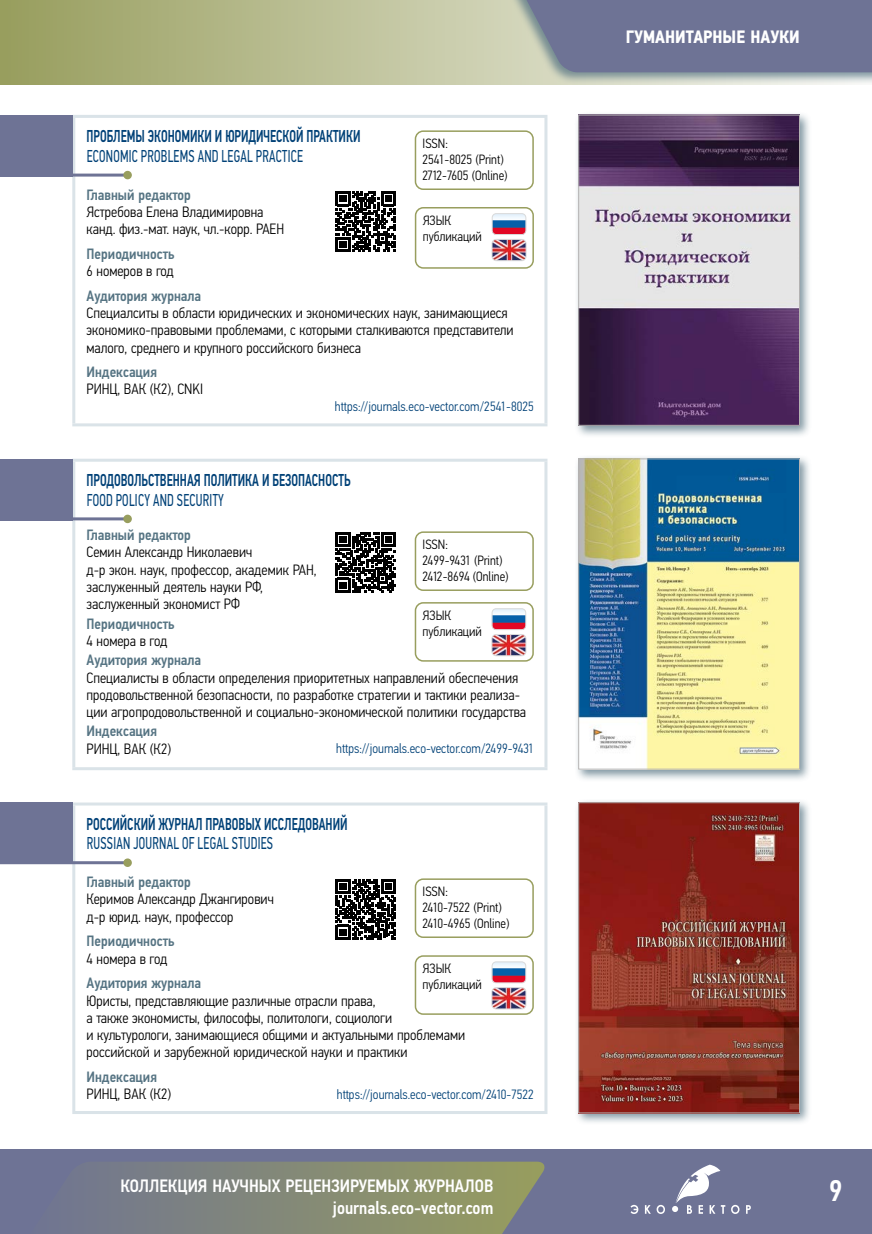
<style>
.page{position:relative;width:872px;height:1234px;background:#fff}
.page>*{position:absolute;margin:0;border:0;box-sizing:border-box;transform-origin:0 0}
.t1{font:500 30px "Eco Vector Cond";color:#fff}
.t2{font:500 18px "Eco Vector Cond";color:#fff}
.t3{font:700 18px "Eco Vector Cond";color:#fff}
.Header_02{font:500 17.25px/19.5px "Eco Vector Cond";color:#004177;scale:.76 1}
.Body_Text{font:300 15px/17.2px "Eco Vector Cond";color:#000}
.Body_Text-2{font:500 15px/17.2px "Eco Vector Cond";color:#567483}
.Body_Text_Plate{font:300 13.5px/15.8px "Eco Vector Cond";color:#000}
.Body_Text_Plate-2{font:300 13.5px "Eco Vector Cond";color:#004177}
.s1{font-weight:400}
.s2{font-weight:500;color:#567483}
.s3{font-weight:300;color:#000}
</style>
<div class="page">
<svg style="left:0;top:0;width:508px;height:85px;background:#b4b88a"></svg>
<div style="left:508px;top:0;width:364px;height:85px;background:#567483;opacity:.75"></div>
<svg style="left:518px;top:0;width:354px;height:72px;background:#747997"></svg>
<div style="left:0;top:1148px;width:872px;height:85px;background:#6e7395"></div>
<svg style="left:731px;top:1204px;width:8px;height:9px"></svg>
<svg style="left:746px;top:1205px;width:5px;height:8px"></svg>
<svg style="left:630px;top:1204px;width:8px;height:9px"></svg>
<svg style="left:645px;top:1204px;width:20px;height:9px"></svg>
<svg style="left:672px;top:1164px;width:53px;height:49px"></svg>
<svg style="left:107px;top:1161px;width:438px;height:72px"></svg>
<hr style="left:72px;top:767px;width:475px;height:3px;background:#dae3e8">
<hr style="left:72px;top:115px;width:475px;height:3px;background:#dae3e8">
<hr style="left:72px;top:118px;width:3px;height:305px;background:#dae3e8">
<hr style="left:544px;top:118px;width:3px;height:305px;background:#dae3e8">
<hr style="left:72px;top:423px;width:475px;height:3px;background:#dae3e8">
<hr style="left:72px;top:458px;width:475px;height:3px;background:#dae3e8">
<hr style="left:72px;top:461px;width:3px;height:306px;background:#dae3e8">
<hr style="left:544px;top:461px;width:3px;height:306px;background:#dae3e8">
<hr style="left:72px;top:802px;width:475px;height:3px;background:#dae3e8">
<hr style="left:72px;top:805px;width:3px;height:305px;background:#dae3e8">
<hr style="left:544px;top:805px;width:3px;height:305px;background:#dae3e8">
<hr style="left:72px;top:1110px;width:475px;height:3px;background:#dae3e8">
<div style="left:0;top:115px;width:72px;height:61px;background:#6e7395"></div>
<hr style="left:0;top:173px;width:128px;height:3px;background:#6e7395">
<div style="left:123px;top:171px;width:9px;height:8px;background:#989e5e;border-radius:50%"></div>
<div style="left:574px;top:111px;width:238px;height:327px;background:#567483;opacity:.75"></div>
<img style="left:580px;top:117px;width:217px;height:306px">
<div style="left:578px;top:115px;width:221px;height:310px;border:1px solid #b3b2b2"></div>
<svg style="left:336px;top:191px;width:60px;height:60px"></svg>
<div style="left:415px;top:130px;width:119px;height:60px;border:2px solid #989e5e;border-radius:8px"></div>
<div style="left:415px;top:207px;width:119px;height:62px;border:2px solid #989e5e;border-radius:8px"></div>
<img style="left:494px;top:215px;width:32px;height:19px">
<div style="left:492px;top:213px;width:34px;height:22px;border:1px solid #dadada;border-radius:4px"></div>
<img style="left:492px;top:240px;width:34px;height:20px">
<div style="left:492px;top:239px;width:34px;height:22px;border:1px solid #dadada;border-radius:4px"></div>
<div style="left:0;top:458px;width:72px;height:62px;background:#6e7395"></div>
<hr style="left:0;top:517px;width:128px;height:3px;background:#6e7395">
<div style="left:123px;top:514px;width:9px;height:9px;background:#989e5e;border-radius:50%"></div>
<div style="left:574px;top:455px;width:238px;height:326px;background:#567483;opacity:.75"></div>
<img style="left:580px;top:460px;width:217px;height:307px">
<div style="left:578px;top:458px;width:221px;height:311px;border:1px solid #b3b2b2"></div>
<svg style="left:336px;top:532px;width:60px;height:60px"></svg>
<div style="left:415px;top:531px;width:119px;height:60px;border:2px solid #989e5e;border-radius:8px"></div>
<div style="left:415px;top:602px;width:119px;height:59px;border:2px solid #989e5e;border-radius:8px"></div>
<img style="left:492px;top:610px;width:34px;height:19px">
<div style="left:492px;top:608px;width:34px;height:21px;border:1px solid #dadada;border-radius:4px"></div>
<img style="left:492px;top:635px;width:34px;height:20px">
<div style="left:492px;top:634px;width:34px;height:21px;border:1px solid #dadada;border-radius:4px"></div>
<div style="left:0;top:802px;width:72px;height:62px;background:#6e7395"></div>
<hr style="left:0;top:861px;width:128px;height:3px;background:#6e7395">
<div style="left:123px;top:858px;width:9px;height:8px;background:#989e5e;border-radius:50%"></div>
<div style="left:574px;top:798px;width:238px;height:327px;background:#567483;opacity:.75"></div>
<img style="left:580px;top:804px;width:217px;height:306px">
<div style="left:578px;top:802px;width:221px;height:310px;border:1px solid #b3b2b2"></div>
<svg style="left:336px;top:879px;width:60px;height:60px"></svg>
<div style="left:415px;top:878px;width:119px;height:59px;border:2px solid #989e5e;border-radius:8px"></div>
<div style="left:415px;top:955px;width:119px;height:59px;border:2px solid #989e5e;border-radius:8px"></div>
<img style="left:492px;top:963px;width:34px;height:19px">
<div style="left:492px;top:961px;width:34px;height:21px;border:1px solid #dadada;border-radius:4px"></div>
<img style="left:492px;top:989px;width:34px;height:19px">
<div style="left:492px;top:987px;width:34px;height:21px;border:1px solid #dadada;border-radius:4px"></div>
<p class="Header_02" style="left:87px;top:127px;width:362px">ПРОБЛЕМЫ ЭКОНОМИКИ И ЮРИДИЧЕСКОЙ ПРАКТИКИ<br><span class="s1">ECONOMIC PROBLEMS AND LEGAL PRACTICE</span></p>
<p class="Body_Text" style="left:87px;top:186px;width:199px"><span class="s2">Главный редактор<br></span>Ястребова Елена Владимировна канд. физ.-мат. наук, чл.-корр. РАЕН</p>
<p class="Body_Text-2" style="left:87px;top:245px;width:89px">Периодичность<br><span class="s3">6 номеров в год</span></p>
<p class="Body_Text" style="left:87px;top:287px;width:428px"><span class="s2">Аудитория журнала<br></span>Специалситы в области юридических и экономических наук, занимающиеся экономико-правовыми проблемами, с которыми сталкиваются представители малого, среднего и крупного российского бизнеса</p>
<p class="Body_Text" style="left:87px;top:363px;width:118px"><span class="s2">Индексация<br></span>РИНЦ, ВАК (К2), CNKI</p>
<p class="Body_Text_Plate" style="left:422px;top:136px;width:86px">ISSN:<br>2541-8025 (Print)<br>2712-7605 (Online)</p>
<p class="Body_Text_Plate" style="left:423px;top:212px;width:61px">ЯЗЫК публикаций</p>
<p class="Body_Text_Plate-2" style="left:335px;top:399px;width:200px">https://journals.eco-vector.com/2541-8025</p>
<p class="Header_02" style="left:87px;top:470px;width:349px">ПРОДОВОЛЬСТВЕННАЯ ПОЛИТИКА И БЕЗОПАСНОСТЬ<br><span class="s1">FOOD POLICY AND SECURITY</span></p>
<p class="Body_Text" style="left:87px;top:526px;width:232px"><span class="s2">Главный редактор<br></span>Семин Александр Николаевич<br>д-р экон. наук, профессор, академик РАН, заслуженный деятель науки РФ, заслуженный экономист РФ</p>
<p class="Body_Text-2" style="left:87px;top:614px;width:89px">Периодичность<br><span class="s3">4 номера в год</span></p>
<p class="Body_Text" style="left:87px;top:651px;width:441px"><span class="s2">Аудитория журнала<br></span>Специалисты в области определения приоритетных направлений обеспечения продовольственной безопасности, по разработке стратегии и тактики реализа&shy;ции агропродовольственной и социально-экономической политики государства</p>
<p class="Body_Text" style="left:87px;top:722px;width:86px"><span class="s2">Индексация<br></span>РИНЦ, ВАК (К2)</p>
<p class="Body_Text_Plate" style="left:422px;top:537px;width:87px">ISSN:<br>2499-9431 (Print)<br>2412-8694 (Online)</p>
<p class="Body_Text_Plate" style="left:422px;top:607px;width:61px">ЯЗЫК публикаций</p>
<p class="Body_Text_Plate-2" style="left:336px;top:740px;width:199px">https://journals.eco-vector.com/2499-9431</p>
<p class="Header_02" style="left:87px;top:814px;width:345px">РОССИЙСКИЙ ЖУРНАЛ ПРАВОВЫХ ИССЛЕДОВАНИЙ<br><span class="s1">RUSSIAN JOURNAL OF LEGAL STUDIES</span></p>
<p class="Body_Text" style="left:87px;top:873px;width:189px"><span class="s2">Главный редактор<br></span>Керимов Александр Джангирович д-р юрид. наук, профессор</p>
<p class="Body_Text-2" style="left:87px;top:932px;width:89px">Периодичность<br><span class="s3">4 номера в год</span></p>
<p class="Body_Text" style="left:87px;top:974px;width:380px"><span class="s2">Аудитория журнала<br></span>Юристы, представляющие различные отрасли права,<br>а также экономисты, философы, политологи, социологи<br>и культурологи, занимающиеся общими и актуальными проблемами российской и зарубежной юридической науки и практики</p>
<p class="Body_Text" style="left:87px;top:1068px;width:86px"><span class="s2">Индексация<br></span>РИНЦ, ВАК (К2)</p>
<p class="Body_Text_Plate" style="left:422px;top:883px;width:88px">ISSN:<br>2410-7522 (Print)<br>2410-4965 (Online)</p>
<p class="Body_Text_Plate" style="left:422px;top:960px;width:61px">ЯЗЫК публикаций</p>
<p class="Body_Text_Plate-2" style="left:337px;top:1086px;width:198px">https://journals.eco-vector.com/2410-7522</p>
<p class="t2" style="left:120px;top:1174px;width:374px">КОЛЛЕКЦИЯ НАУЧНЫХ РЕЦЕНЗИРУЕМЫХ ЖУРНАЛОВ</p>
<p class="t2" style="left:333px;top:1196px;width:162px">journals.eco-vector.com</p>
<p class="t3" style="left:626px;top:26px;width:175px">ГУМАНИТАРНЫЕ НАУКИ</p>
<h1 class="t1" style="left:829px;top:1171px;width:15px">9</h1>
</div>
